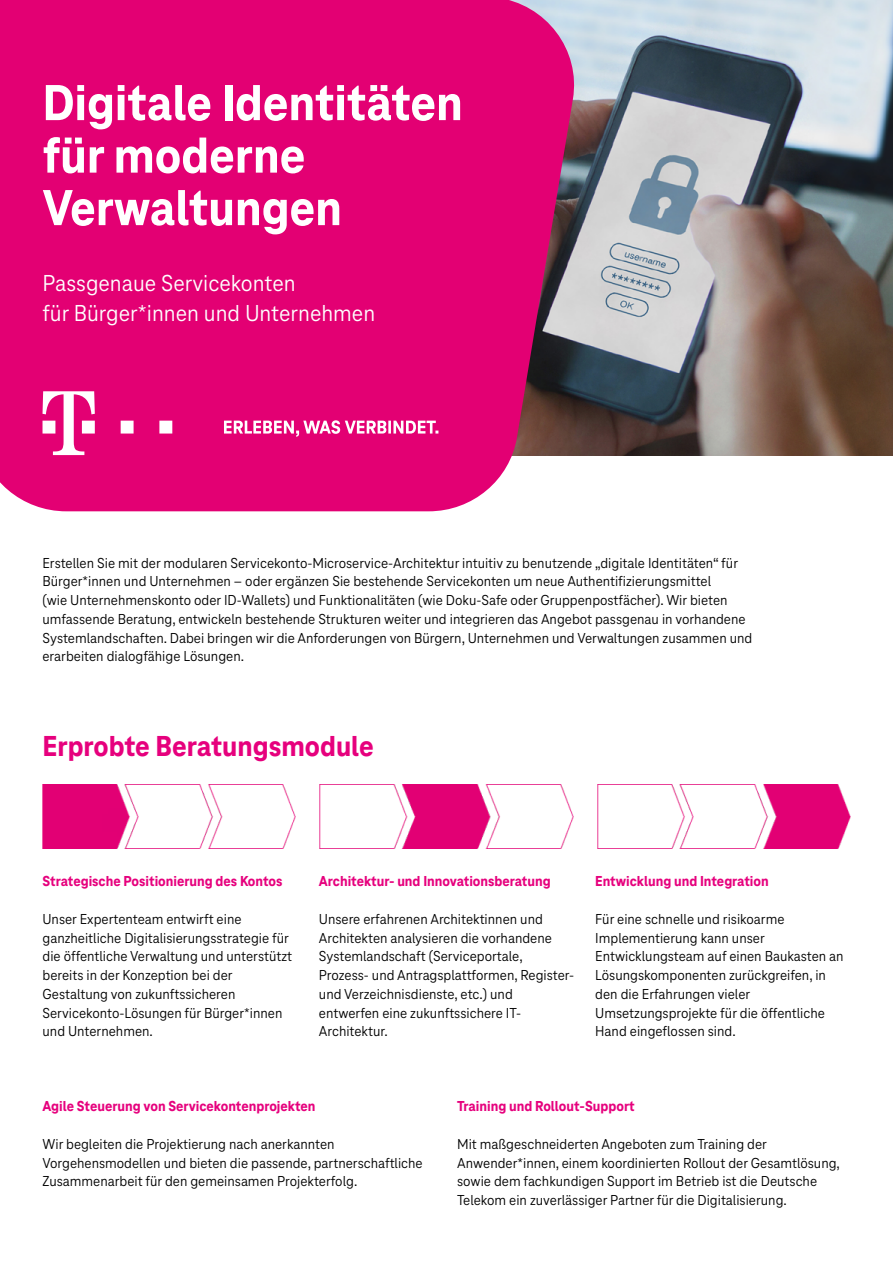
<style>
.page{position:relative;width:893px;height:1263px;background:#fff}
.page>*{position:absolute;margin:0;border:0;box-sizing:border-box;transform-origin:0 0}
.t1{font:800 52.5px/52.5px "Tele Neo";color:#fff}
.t2{font:800 30px "Tele Neo";color:#e6007d}
.t3{font:24px/30px "Tele Neo";color:#fff}
.t4{font:15px/18.8px "Tele Neo";color:#000}
.t5{font:800 15px "Tele Neo";color:#e6007d}
</style>
<div class="page">
<img style="left:581px;top:0;width:312px;height:455px">
<svg style="left:0;top:0;width:581px;height:511px;background:#dd0a74"></svg>
<img style="left:320px;top:784px;width:253px;height:65px">
<img style="left:43px;top:784px;width:253px;height:65px">
<img style="left:597px;top:784px;width:253px;height:65px">
<svg style="left:224px;top:420px;width:214px;height:17px"></svg>
<svg style="left:43px;top:391px;width:52px;height:64px"></svg>
<svg style="left:121px;top:421px;width:13px;height:12px"></svg>
<svg style="left:159px;top:421px;width:13px;height:12px"></svg>
<h1 class="t1" style="left:43px;top:77px;width:422px">Digitale Identitäten für moderne<br>Verwaltungen</h1>
<h3 class="t3" style="left:43px;top:268px;width:334px">Passgenaue Servicekonten<br>für Bürger*innen und Unternehmen</h3>
<p class="t4" style="left:43px;top:553px;width:711px">Erstellen Sie mit der modularen Servicekonto-Microservice-Architektur intuitiv zu benutzende „digitale Identitäten“ für Bürger*innen und Unternehmen – oder ergänzen Sie bestehende Servicekonten um neue Authentifizierungsmittel<br>(wie Unternehmenskonto oder ID-Wallets) und Funktionalitäten (wie Doku-Safe oder Gruppenpostfächer). Wir bieten umfassende Beratung, entwickeln bestehende Strukturen weiter und integrieren das Angebot passgenau in vorhandene Systemlandschaften. Dabei bringen wir die Anforderungen von Bürgern, Unternehmen und Verwaltungen zusammen und erarbeiten dialogfähige Lösungen.</p>
<h2 class="t2" style="left:43px;top:730px;width:333px">Erprobte Beratungsmodule</h2>
<p class="t5" style="left:43px;top:873px;width:241px">Strategische Positionierung des Kontos</p>
<p class="t4" style="left:43px;top:910px;width:251px">Unser Expertenteam entwirft eine ganzheitliche Digitalisierungsstrategie für die öffentliche Verwaltung und unterstützt bereits in der Konzeption bei der Gestaltung von zukunftssicheren Servicekonto-Lösungen für Bürger*innen und Unternehmen.</p>
<p class="t5" style="left:319px;top:873px;width:233px">Architektur- und Innovationsberatung</p>
<p class="t4" style="left:319px;top:910px;width:257px">Unsere erfahrenen Architektinnen und Architekten analysieren die vorhandene Systemlandschaft (Serviceportale, Prozess- und Antragsplattformen, Register&shy;und Verzeichnisdienste, etc.) und entwerfen eine zukunftssichere IT-Architektur.</p>
<p class="t5" style="left:595px;top:873px;width:175px">Entwicklung und Integration</p>
<p class="t4" style="left:595px;top:910px;width:250px">Für eine schnelle und risikoarme Implementierung kann unser Entwicklungsteam auf einen Baukasten an Lösungskomponenten zurückgreifen, in den die Erfahrungen vieler Umsetzungsprojekte für die öffentliche Hand eingeflossen sind.</p>
<p class="t5" style="left:43px;top:1098px;width:274px">Agile Steuerung von Servicekontenprojekten</p>
<p class="t4" style="left:43px;top:1135px;width:382px">Wir begleiten die Projektierung nach anerkannten<br>Vorgehensmodellen und bieten die passende, partnerschaftliche<br>Zusammenarbeit für den gemeinsamen Projekterfolg.</p>
<p class="t5" style="left:457px;top:1098px;width:179px">Training und Rollout-Support</p>
<p class="t4" style="left:457px;top:1135px;width:384px">Mit maßgeschneiderten Angeboten zum Training der Anwender*innen, einem koordinierten Rollout der Gesamtlösung, sowie dem fachkundigen Support im Betrieb ist die Deutsche Telekom ein zuverlässiger Partner für die Digitalisierung.</p>
</div>
